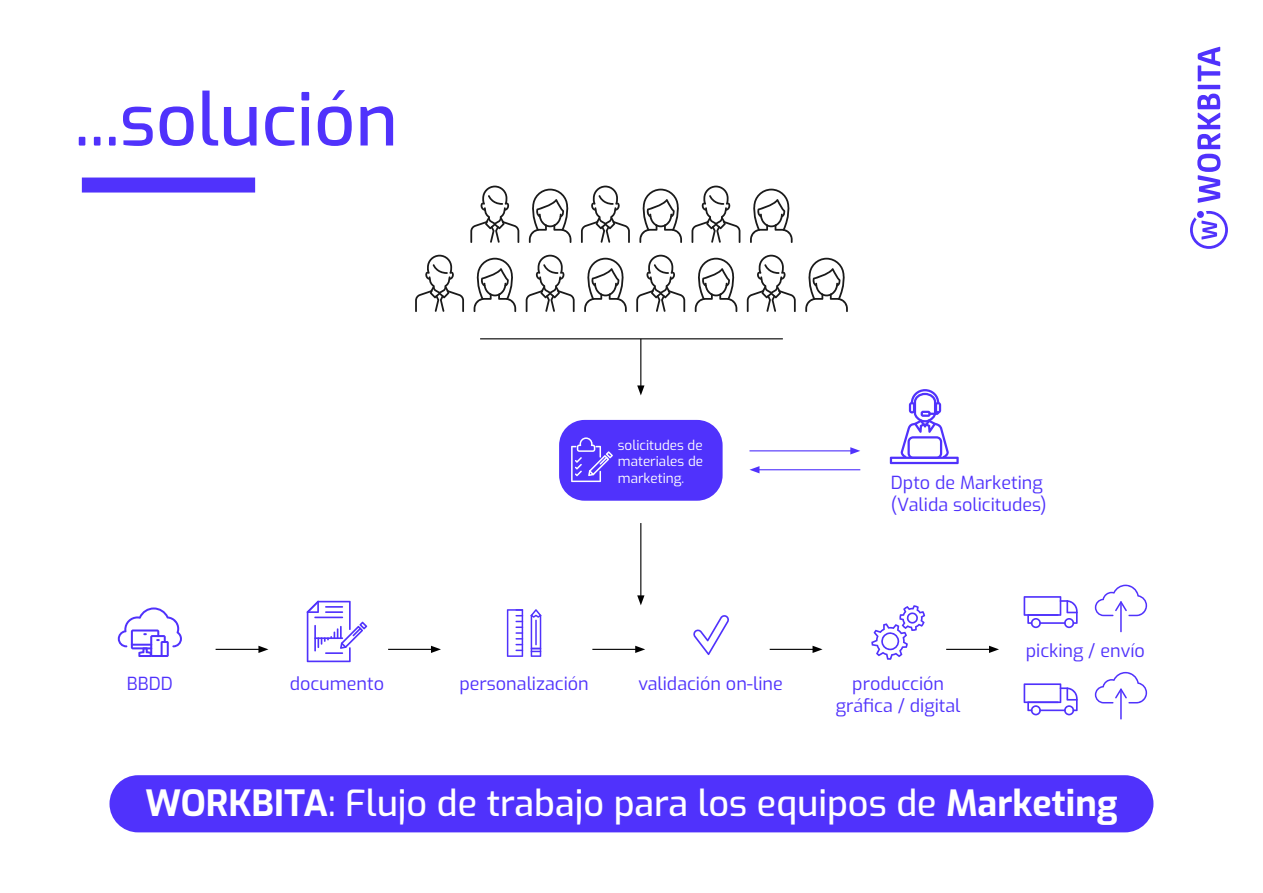
<style>
.page{position:relative;width:1263px;height:893px;background:#fff}
.page>*{position:absolute;margin:0;border:0;box-sizing:border-box;transform-origin:0 0}
.t1{font:500 72px "Exo";color:#5032fc}
.t2{font:500 36px "Exo";color:#fff}
.t3{font:18px/21.6px "Exo";color:#5032fc}
.t4{font:13.5px/16.2px "Exo";color:#fff;text-align:justify}
.s1{font-weight:700}
</style>
<div class="page">
<svg style="left:1197px;top:94px;width:23px;height:109px"></svg>
<hr style="left:1198px;top:85px;width:22px;height:4px;background:#5032fc">
<svg style="left:1198px;top:47px;width:22px;height:34px"></svg>
<svg style="left:1190px;top:211px;width:38px;height:38px"></svg>
<hr style="left:388px;top:649px;width:45px;height:1px;background:#000">
<svg style="left:431px;top:646px;width:10px;height:7px"></svg>
<hr style="left:216px;top:649px;width:45px;height:1px;background:#000">
<svg style="left:258px;top:646px;width:10px;height:7px"></svg>
<hr style="left:592px;top:649px;width:46px;height:1px;background:#000">
<svg style="left:635px;top:646px;width:10px;height:7px"></svg>
<hr style="left:770px;top:649px;width:45px;height:1px;background:#000">
<svg style="left:812px;top:646px;width:10px;height:7px"></svg>
<hr style="left:946px;top:649px;width:45px;height:1px;background:#000">
<svg style="left:989px;top:646px;width:10px;height:7px"></svg>
<hr style="left:749px;top:450px;width:104px;height:1px;background:#5032fc">
<svg style="left:850px;top:447px;width:10px;height:7px"></svg>
<hr style="left:757px;top:469px;width:103px;height:1px;background:#5032fc">
<svg style="left:749px;top:466px;width:10px;height:7px"></svg>
<hr style="left:640px;top:523px;width:1px;height:75px;background:#000">
<svg style="left:637px;top:595px;width:7px;height:10px"></svg>
<hr style="left:640px;top:339px;width:1px;height:49px;background:#000">
<svg style="left:637px;top:385px;width:7px;height:10px"></svg>
<hr style="left:480px;top:338px;width:303px;height:1px;background:#000">
<div style="left:559px;top:420px;width:164px;height:81px;background:#5032fc;border-radius:26px"></div>
<div style="left:82px;top:178px;width:173px;height:15px;background:#5032fc"></div>
<svg style="left:470px;top:186px;width:49px;height:57px"></svg>
<svg style="left:529px;top:189px;width:42px;height:54px"></svg>
<svg style="left:581px;top:186px;width:49px;height:57px"></svg>
<svg style="left:639px;top:189px;width:43px;height:54px"></svg>
<svg style="left:691px;top:186px;width:49px;height:57px"></svg>
<svg style="left:750px;top:189px;width:43px;height:54px"></svg>
<svg style="left:415px;top:255px;width:49px;height:57px"></svg>
<svg style="left:474px;top:258px;width:42px;height:54px"></svg>
<svg style="left:526px;top:255px;width:49px;height:57px"></svg>
<svg style="left:584px;top:258px;width:43px;height:54px"></svg>
<svg style="left:636px;top:255px;width:49px;height:57px"></svg>
<svg style="left:695px;top:258px;width:42px;height:54px"></svg>
<svg style="left:747px;top:255px;width:49px;height:57px"></svg>
<svg style="left:805px;top:258px;width:43px;height:54px"></svg>
<svg style="left:890px;top:389px;width:69px;height:75px"></svg>
<svg style="left:307px;top:601px;width:60px;height:61px"></svg>
<svg style="left:871px;top:605px;width:54px;height:55px"></svg>
<svg style="left:693px;top:615px;width:36px;height:40px"></svg>
<svg style="left:1023px;top:596px;width:55px;height:32px"></svg>
<hr style="left:1120px;top:601px;width:2px;height:31px;background:#5032fc">
<svg style="left:1095px;top:585px;width:52px;height:31px"></svg>
<svg style="left:1023px;top:683px;width:55px;height:32px"></svg>
<hr style="left:1120px;top:689px;width:2px;height:30px;background:#5032fc">
<svg style="left:1095px;top:672px;width:52px;height:31px"></svg>
<svg style="left:507px;top:609px;width:16px;height:48px"></svg>
<svg style="left:531px;top:609px;width:10px;height:48px"></svg>
<svg style="left:118px;top:607px;width:64px;height:50px"></svg>
<svg style="left:571px;top:437px;width:42px;height:45px"></svg>
<div style="left:109px;top:775px;width:1044px;height:57px;background:#5032fc;border-radius:29px"></div>
<h1 class="t1" style="left:74px;top:66px;width:325px">...solución</h1>
<p class="t4" style="left:618px;top:436px;width:87px">solicitudes de materiales de marketing.</p>
<p class="t3" style="left:891px;top:471px;width:157px">Dpto de Marketing (Valida solicitudes)</p>
<p class="t3" style="left:1026px;top:638px;width:121px">picking / envío</p>
<p class="t3" style="left:127px;top:672px;width:47px">BBDD</p>
<p class="t3" style="left:459px;top:672px;width:131px">personalización</p>
<p class="t3" style="left:290px;top:672px;width:96px">documento</p>
<p class="t3" style="left:836px;top:672px;width:126px;text-align:center">producción gráfica / digital</p>
<p class="t3" style="left:638px;top:672px;width:146px">validación on-line</p>
<h2 class="t2" style="left:145px;top:776px;width:974px"><span class="s1">WORKBITA</span>: Flujo de trabajo para los equipos de <span class="s1">Marketing</span></h2>
</div>
